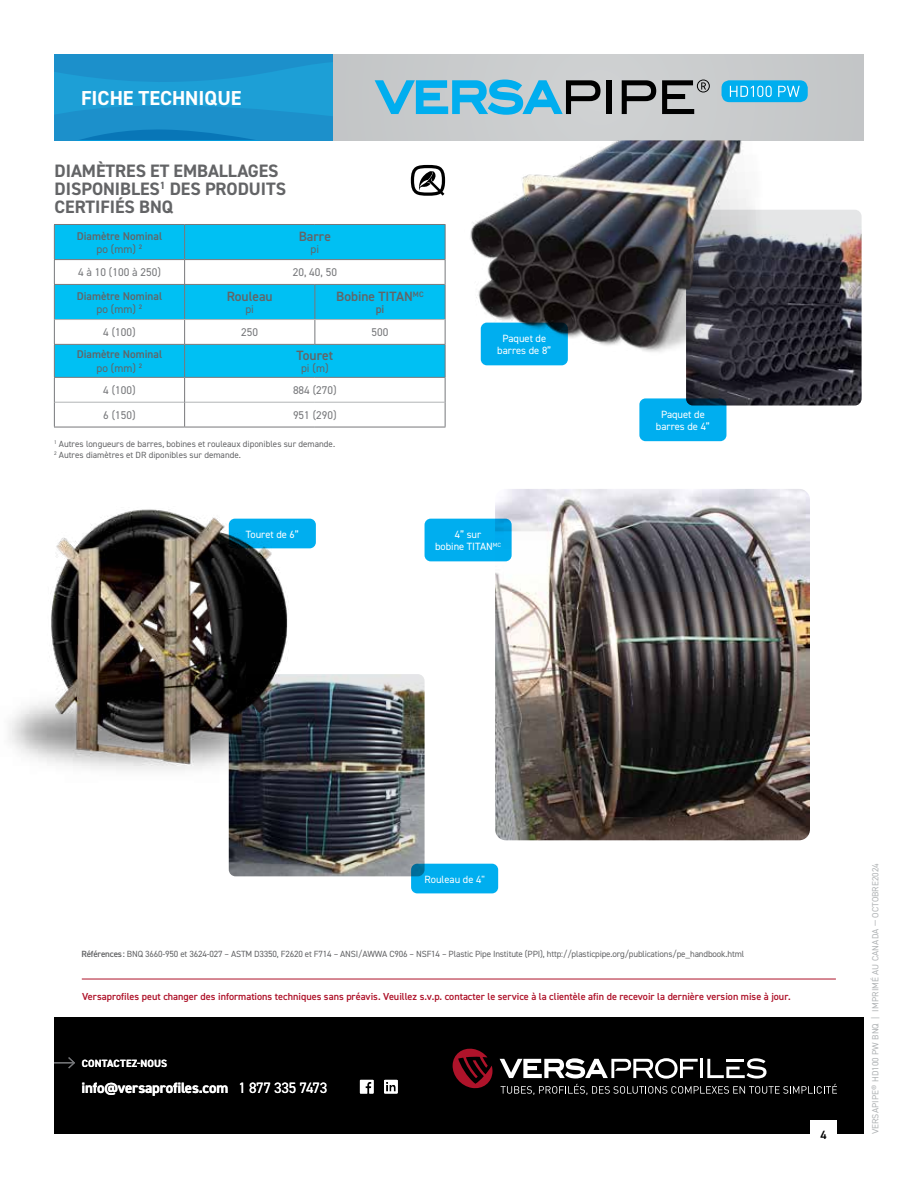
<style>
.page{position:relative;width:918px;height:1188px;background:#fff}
.page>*{position:absolute;margin:0;border:0;box-sizing:border-box;transform-origin:0 0}
.t1{font:700 20.25px "DIN2014";color:#fff}
.t2{font:700 18px/18px "DIN2014";color:#636466}
.t3{font:700 15px "DIN2014";letter-spacing:-.015em;color:#fff}
.t4{font:600 13.5px "DIN2014";color:#636466}
.t5{font:600 12px "DIN2014";color:#000}
.t6{font:600 11.25px/13.5px "DIN2014";color:#636466;text-align:center}
.t7{font:11.25px "DIN2014";color:#77787b}
.t8{font:11.25px "DIN2014";color:#636466}
.t9{font:10.5px/12px "DIN2014";color:#fff;text-align:center}
.t10{font:700 10.5px "DIN2014";letter-spacing:.01em;color:#fff}
.t11{font:600 10.2px "DIN2014";color:#ae132a}
.t12{font:9px/10.5px "DIN2014";letter-spacing:-.015em;color:#636466}
.t13{font:9px "DIN2014";letter-spacing:.01em;color:#b1b4b6}
.s1{font-weight:400}
.s2{font-weight:600}
</style>
<div class="page">
<div style="left:333px;top:54px;width:531px;height:86px;background:#c9cbcc"></div>
<svg style="left:54px;top:54px;width:279px;height:86px;background:#1b94ce"></svg>
<div style="left:54px;top:1017px;width:810px;height:117px;background:#000"></div>
<svg style="left:452px;top:1048px;width:41px;height:41px"></svg>
<svg style="left:500px;top:1058px;width:337px;height:37px"></svg>
<hr style="left:82px;top:979px;width:754px;height:1px;background:#ae132a">
<div style="left:606px;top:80px;width:5px;height:34px;background:#000"></div>
<svg style="left:622px;top:80px;width:34px;height:34px"></svg>
<svg style="left:375px;top:80px;width:226px;height:35px"></svg>
<div style="left:722px;top:80px;width:86px;height:22px;background:#00aeef;border-radius:8px"></div>
<svg style="left:662px;top:80px;width:48px;height:34px"></svg>
<svg style="left:730px;top:86px;width:42px;height:11px"></svg>
<svg style="left:778px;top:86px;width:22px;height:11px"></svg>
<img style="left:495px;top:489px;width:315px;height:351px">
<img style="left:229px;top:674px;width:196px;height:202px">
<hr style="left:32px;top:1062px;width:42px;height:1px;background:#77787b">
<svg style="left:67px;top:1057px;width:8px;height:12px"></svg>
<div style="left:28px;top:994px;width:26px;height:146px;background:#fff"></div>
<svg style="left:360px;top:1080px;width:14px;height:14px"></svg>
<svg style="left:384px;top:1080px;width:14px;height:14px"></svg>
<div style="left:810px;top:1120px;width:27px;height:28px;background:#fff"></div>
<div style="left:55px;top:225px;width:334px;height:34px;background:#00c0f3"></div>
<svg style="left:55px;top:260px;width:390px;height:167px"></svg>
<hr style="left:54px;top:224px;width:131px;height:1px;background:#77787b">
<hr style="left:54px;top:225px;width:1px;height:34px;background:#77787b">
<hr style="left:185px;top:224px;width:130px;height:1px;background:#77787b">
<hr style="left:184px;top:225px;width:1px;height:34px;background:#77787b">
<hr style="left:315px;top:224px;width:130px;height:1px;background:#77787b">
<hr style="left:54px;top:259px;width:131px;height:1px;background:#77787b">
<svg style="left:54px;top:260px;width:1px;height:24px"></svg>
<hr style="left:185px;top:259px;width:130px;height:1px;background:#77787b">
<svg style="left:184px;top:260px;width:1px;height:24px"></svg>
<hr style="left:315px;top:259px;width:130px;height:1px;background:#77787b">
<hr style="left:54px;top:284px;width:131px;height:1px;background:#77787b">
<hr style="left:54px;top:285px;width:1px;height:35px;background:#77787b">
<hr style="left:184px;top:285px;width:1px;height:34px;background:#77787b">
<hr style="left:315px;top:285px;width:1px;height:34px;background:#77787b">
<svg style="left:54px;top:320px;width:1px;height:24px"></svg>
<svg style="left:184px;top:320px;width:1px;height:24px"></svg>
<svg style="left:315px;top:320px;width:1px;height:24px"></svg>
<hr style="left:54px;top:344px;width:131px;height:1px;background:#77787b">
<hr style="left:54px;top:345px;width:1px;height:32px;background:#77787b">
<hr style="left:185px;top:344px;width:130px;height:1px;background:#77787b">
<hr style="left:184px;top:345px;width:1px;height:32px;background:#77787b">
<hr style="left:315px;top:344px;width:130px;height:1px;background:#77787b">
<hr style="left:54px;top:377px;width:131px;height:1px;background:#77787b">
<hr style="left:185px;top:377px;width:130px;height:1px;background:#77787b">
<hr style="left:315px;top:377px;width:130px;height:1px;background:#77787b">
<svg style="left:54px;top:378px;width:1px;height:49px"></svg>
<svg style="left:184px;top:378px;width:1px;height:49px"></svg>
<svg style="left:445px;top:412px;width:1px;height:15px"></svg>
<hr style="left:55px;top:319px;width:130px;height:1px;background:#b1b4b6">
<hr style="left:185px;top:319px;width:130px;height:1px;background:#b1b4b6">
<hr style="left:315px;top:319px;width:130px;height:1px;background:#b1b4b6">
<hr style="left:54px;top:427px;width:131px;height:1px;background:#77787b">
<hr style="left:185px;top:427px;width:130px;height:1px;background:#77787b">
<hr style="left:315px;top:427px;width:130px;height:1px;background:#77787b">
<hr style="left:185px;top:284px;width:130px;height:1px;background:#77787b">
<hr style="left:315px;top:284px;width:130px;height:1px;background:#77787b">
<hr style="left:55px;top:402px;width:129px;height:1px;background:#b1b4b6">
<hr style="left:185px;top:402px;width:130px;height:1px;background:#b1b4b6">
<hr style="left:315px;top:402px;width:130px;height:1px;background:#b1b4b6">
<div style="left:425px;top:519px;width:87px;height:42px;background:#00aeef;border-radius:6px"></div>
<img style="left:9px;top:509px;width:358px;height:307px">
<div style="left:411px;top:864px;width:87px;height:29px;background:#00aeef;border-radius:6px"></div>
<img style="left:780px;top:210px;width:82px;height:195px">
<div style="left:639px;top:398px;width:87px;height:43px;background:#00aeef;border-radius:6px"></div>
<img style="left:389px;top:140px;width:391px;height:272px">
<div style="left:481px;top:323px;width:87px;height:42px;background:#00aeef;border-radius:6px"></div>
<div style="left:229px;top:519px;width:87px;height:29px;background:#00aeef;border-radius:6px"></div>
<svg style="left:411px;top:165px;width:34px;height:30px"></svg>
<h1 class="t1" style="left:81px;top:84px;width:162px">FICHE TECHNIQUE</h1>
<h2 class="t2" style="left:55px;top:161px;width:233px">DIAMÈTRES ET EMBALLAGES<br>DISPONIBLES<sup>1</sup> DES PRODUITS<br>CERTIFIÉS BNQ</h2>
<p class="t6" style="left:77px;top:229px;width:87px">Diamètre Nominal <span class="s1">po (mm)</span> <sup>2</sup></p>
<h3 class="t4" style="left:299px;top:228px;width:34px">Barre</h3>
<p class="t8" style="left:311px;top:242px;width:10px">pi</p>
<p class="t7" style="left:78px;top:266px;width:84px">4 à 10 (100 à 250)</p>
<p class="t7" style="left:293px;top:266px;width:46px">20, 40, 50</p>
<p class="t6" style="left:77px;top:289px;width:87px">Diamètre Nominal <span class="s1">po (mm)</span> <sup>2</sup></p>
<h3 class="t4" style="left:227px;top:288px;width:48px">Rouleau</h3>
<h3 class="t4" style="left:336px;top:288px;width:89px">Bobine TITAN<sup>MC</sup></h3>
<p class="t6" style="left:376px;top:302px;width:10px">pi</p>
<p class="t8" style="left:245px;top:302px;width:10px">pi</p>
<p class="t7" style="left:103px;top:325px;width:34px">4 (100)</p>
<p class="t7" style="left:241px;top:325px;width:18px">250</p>
<p class="t7" style="left:372px;top:325px;width:18px">500</p>
<p class="t6" style="left:77px;top:348px;width:87px">Diamètre Nominal <span class="s1">po (mm)</span> <sup>2</sup></p>
<h3 class="t4" style="left:297px;top:347px;width:38px">Touret</h3>
<p class="t8" style="left:301px;top:361px;width:29px">pi (m)</p>
<p class="t7" style="left:103px;top:383px;width:34px">4 (100)</p>
<p class="t7" style="left:293px;top:383px;width:45px">884 (270)</p>
<p class="t7" style="left:103px;top:408px;width:34px">6 (150)</p>
<p class="t7" style="left:293px;top:408px;width:45px">951 (290)</p>
<p class="t12" style="left:54px;top:439px;width:283px"><sup>1</sup> Autres longueurs de barres, bobines et rouleaux diponibles sur demande.<br><sup>2</sup> Autres diamètres et DR diponibles sur demande.</p>
<p class="t9" style="left:497px;top:332px;width:56px">Paquet de barres de 8”</p>
<p class="t9" style="left:246px;top:528px;width:55px">Touret de 6”</p>
<p class="t9" style="left:435px;top:528px;width:68px">4” sur<br>bobine TITAN<sup>MC</sup></p>
<p class="t9" style="left:656px;top:408px;width:56px">Paquet de barres de 4”</p>
<p class="t9" style="left:425px;top:873px;width:62px">Rouleau de 4"</p>
<p class="t12" style="left:81px;top:948px;width:664px"><span class="s2">Références:</span> BNQ 3660-950 et 3624-027 – ASTM D3350, F2620 et F714 – ANSI/AWWA C906 – NSF14 – Plastic Pipe Institute (PPI), http://plasticpipe.org/publications/pe_handbook.html</p>
<p class="t11" style="left:82px;top:990px;width:710px">Versaprofiles peut changer des informations techniques sans préavis. Veuillez s.v.p. contacter le service à la clientèle afin de recevoir la dernière version mise à jour.</p>
<p class="t10" style="left:82px;top:1056px;width:87px">CONTACTEZ-NOUS</p>
<h3 class="t3" style="left:82px;top:1078px;width:247px">info@versaprofiles.com <span class="s1">1 877 335 7473</span></h3>
<h3 class="t5" style="left:820px;top:1127px;width:8px">4</h3>
<p class="t13" style="left:870px;top:1134px;width:273px;rotate:-90deg">VERSAPIPE® HD100 PW BNQ | IMPRIMÉ AU CANADA — OCTOBRE2024</p>
</div>
